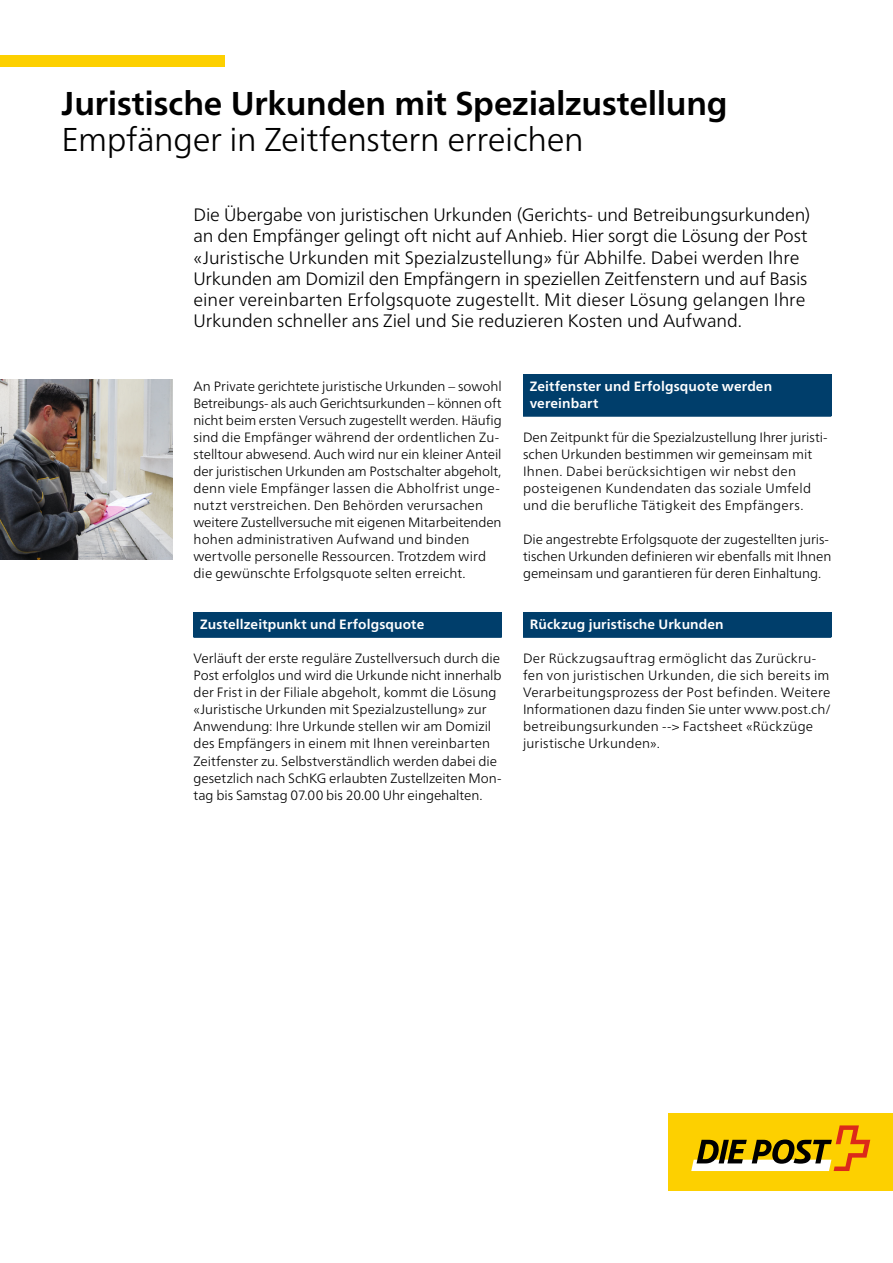
<style>
.page{position:relative;width:893px;height:1263px;background:#fff}
.page>*{position:absolute;margin:0;border:0;box-sizing:border-box;transform-origin:0 0}
.t1{font:700 33px "Frutiger Neue LT Pro";letter-spacing:-.005em;color:#000}
.t2{font:300 33px "Frutiger Neue LT Pro";letter-spacing:-.01em;color:#000}
.t3{font:300 18px/21.3px "Frutiger Neue LT Pro";letter-spacing:-.005em;color:#000}
.t4{font:300 13.5px/17px "Frutiger Neue LT Pro";letter-spacing:.005em;color:#000}
.t5{font:700 13.5px/17px "Frutiger Neue LT Pro";letter-spacing:.01em;color:#fff}
</style>
<div class="page">
<div style="left:193px;top:612px;width:309px;height:26px;background:#003e6b"></div>
<div style="left:523px;top:374px;width:308px;height:42px;background:#003e6b"></div>
<div style="left:523px;top:391px;width:308px;height:26px;background:#003e6b"></div>
<div style="left:523px;top:612px;width:308px;height:26px;background:#003e6b"></div>
<img style="left:0;top:379px;width:172px;height:181px">
<div style="left:0;top:55px;width:224px;height:12px;background:#fdd000"></div>
<div style="left:669px;top:1113px;width:224px;height:77px;background:#fdd000"></div>
<svg style="left:691px;top:1125px;width:179px;height:46px"></svg>
<h1 class="t1" style="left:62px;top:84px;width:667px">Juristische Urkunden mit Spezialzustellung</h1>
<h2 class="t2" style="left:62px;top:120px;width:524px">Empfänger in Zeitfenstern erreichen</h2>
<p class="t3" style="left:193px;top:204px;width:618px">Die Übergabe von juristischen Urkunden (Gerichts- und Betreibungsurkunden) an den Empfänger gelingt oft nicht auf Anhieb. Hier sorgt die Lösung der Post «Juristische Urkunden mit Spezialzustellung» für Abhilfe. Dabei werden Ihre Urkunden am Domizil den Empfängern in speziellen Zeitfenstern und auf Basis einer vereinbarten Erfolgsquote zugestellt. Mit dieser Lösung gelangen Ihre Urkunden schneller ans Ziel und Sie reduzieren Kosten und Aufwand.</p>
<p class="t4" style="left:193px;top:378px;width:310px">An Private gerichtete juristische Urkunden – sowohl Betreibungs- als auch Gerichtsurkunden – können oft nicht beim ersten Versuch zugestellt werden. Häufig sind die Empfänger während der ordentlichen Zu&shy;stelltour abwesend. Auch wird nur ein kleiner Anteil der juristischen Urkunden am Postschalter abgeholt, denn viele Empfänger lassen die Abholfrist unge&shy;nutzt verstreichen. Den Behörden verursachen weitere Zustellversuche mit eigenen Mitarbeitenden hohen administrativen Aufwand und binden wertvolle personelle Ressourcen. Trotzdem wird die gewünschte Erfolgsquote selten erreicht.</p>
<h2 class="t5" style="left:200px;top:616px;width:225px">Zustellzeitpunkt und Erfolgsquote</h2>
<p class="t4" style="left:193px;top:650px;width:310px">Verläuft der erste reguläre Zustellversuch durch die Post erfolglos und wird die Urkunde nicht innerhalb der Frist in der Filiale abgeholt, kommt die Lösung «Juristische Urkunden mit Spezialzustellung» zur Anwendung: Ihre Urkunde stellen wir am Domizil des Empfängers in einem mit Ihnen vereinbarten Zeitfenster zu. Selbstverständlich werden dabei die gesetzlich nach SchKG erlaubten Zustellzeiten Mon&shy;tag bis Samstag 07.00 bis 20.00 Uhr eingehalten.</p>
<h2 class="t5" style="left:530px;top:378px;width:244px">Zeitfenster und Erfolgsquote werden vereinbart</h2>
<p class="t4" style="left:523px;top:429px;width:306px">Den Zeitpunkt für die Spezialzustellung Ihrer juristi&shy;schen Urkunden bestimmen wir gemeinsam mit Ihnen. Dabei berücksichtigen wir nebst den posteigenen Kundendaten das soziale Umfeld und die berufliche Tätigkeit des Empfängers.</p>
<p class="t4" style="left:523px;top:531px;width:310px">Die angestrebte Erfolgsquote der zugestellten juris&shy;tischen Urkunden definieren wir ebenfalls mit Ihnen gemeinsam und garantieren für deren Einhaltung.</p>
<h2 class="t5" style="left:530px;top:616px;width:195px">Rückzug juristische Urkunden</h2>
<p class="t4" style="left:523px;top:650px;width:310px">Der Rückzugsauftrag ermöglicht das Zurückru&shy;fen von juristischen Urkunden, die sich bereits im Verarbeitungsprozess der Post befinden. Weitere Informationen dazu finden Sie unter www.post.ch/ betreibungsurkunden --&gt; Factsheet «Rückzüge juristische Urkunden».</p>
</div>
